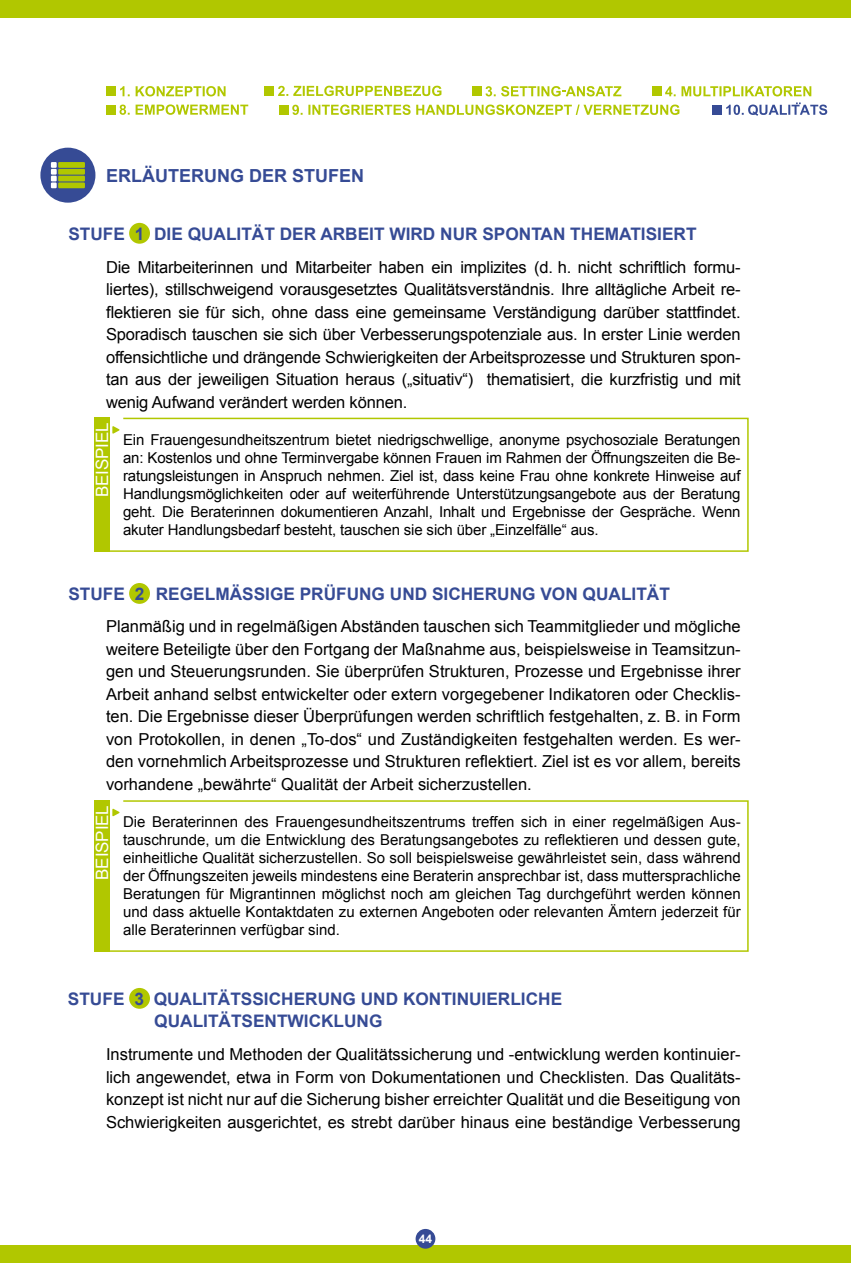
<style>
.page{position:relative;width:851px;height:1263px;background:#fff}
.page>*{position:absolute;margin:0;border:0;box-sizing:border-box;transform-origin:0 0}
.t1{font:700 18px "Arial";color:#364b95}
.t2{font:700 17.25px/22.5px "Arial";color:#364b95}
.t3{font:16.95px "Arial";letter-spacing:-.01em;color:#fff}
.t4{font:16.5px/22.5px "Arial";color:#000;text-align:justify}
.t5{font:15px/18px "Arial";letter-spacing:-.005em;color:#000;text-align:justify}
.t6{font:700 12px "Arial";color:#fff}
</style>
<div class="page">
<div style="left:0;top:0;width:850px;height:17px;background:#b1c700"></div>
<div style="left:0;top:1246px;width:850px;height:17px;background:#b1c700"></div>
<div style="left:129px;top:583px;width:21px;height:21px;background:#b1c700;border-radius:50%"></div>
<div style="left:129px;top:988px;width:21px;height:21px;background:#b1c700;border-radius:50%"></div>
<div style="left:129px;top:223px;width:21px;height:21px;background:#b1c700;border-radius:50%"></div>
<svg style="left:94px;top:417px;width:655px;height:135px"></svg>
<svg style="left:94px;top:800px;width:655px;height:152px"></svg>
<div style="left:40px;top:148px;width:55px;height:55px;background:#364b95;border-radius:50%"></div>
<div style="left:58px;top:162px;width:27px;height:6px;background:#b1c700"></div>
<div style="left:58px;top:169px;width:27px;height:6px;background:#b1c700"></div>
<div style="left:58px;top:176px;width:27px;height:5px;background:#b1c700"></div>
<svg style="left:51px;top:162px;width:6px;height:26px"></svg>
<div style="left:58px;top:182px;width:27px;height:6px;background:#b1c700"></div>
<svg style="left:120px;top:86px;width:105px;height:10px"></svg>
<div style="left:106px;top:86px;width:10px;height:10px;background:#b1c700"></div>
<svg style="left:119px;top:104px;width:129px;height:11px"></svg>
<div style="left:106px;top:105px;width:10px;height:9px;background:#b1c700"></div>
<svg style="left:278px;top:86px;width:163px;height:10px"></svg>
<div style="left:264px;top:86px;width:10px;height:10px;background:#b1c700"></div>
<svg style="left:292px;top:105px;width:387px;height:10px"></svg>
<div style="left:279px;top:105px;width:9px;height:9px;background:#b1c700"></div>
<svg style="left:726px;top:102px;width:102px;height:14px"></svg>
<div style="left:712px;top:105px;width:9px;height:9px;background:#364b95"></div>
<svg style="left:665px;top:86px;width:147px;height:10px"></svg>
<div style="left:652px;top:86px;width:9px;height:10px;background:#b1c700"></div>
<div style="left:472px;top:86px;width:9px;height:10px;background:#b1c700"></div>
<svg style="left:485px;top:86px;width:136px;height:10px"></svg>
<div style="left:415px;top:1229px;width:20px;height:20px;background:#364b95;border-radius:50%"></div>
<p class="t1" style="left:106px;top:164px;width:259px">ERLÄUTERUNG DER STUFEN</p>
<p class="t2" style="left:68px;top:223px;width:629px">STUFE 1 DIE QUALITÄT DER ARBEIT WIRD NUR SPONTAN THEMATISIERT</p>
<p class="t4" style="left:106px;top:256px;width:636px">Die Mitarbeiterinnen und Mitarbeiter haben ein implizites (d. h. nicht schriftlich formu&shy;liertes), stillschweigend vorausgesetztes Qualitätsverständnis. Ihre alltägliche Arbeit re&shy;flektieren sie für sich, ohne dass eine gemeinsame Verständigung darüber stattfindet.<br>Sporadisch tauschen sie sich über Verbesserungspotenziale aus. In erster Linie werden offensichtliche und drängende Schwierigkeiten der Arbeitsprozesse und Strukturen spon&shy;tan aus der jeweiligen Situation heraus („situativ“) thematisiert, die kurzfristig und mit wenig Aufwand verändert werden können.</p>
<p class="t5" style="left:123px;top:431px;width:619px">Ein Frauengesundheitszentrum bietet niedrigschwellige, anonyme psychosoziale Beratungen an: Kostenlos und ohne Terminvergabe können Frauen im Rahmen der Öffnungszeiten die Be&shy;ratungsleistungen in Anspruch nehmen. Ziel ist, dass keine Frau ohne konkrete Hinweise auf Handlungsmöglichkeiten oder auf weiterführende Unterstützungsangebote aus der Beratung geht. Die Beraterinnen dokumentieren Anzahl, Inhalt und Ergebnisse der Gespräche. Wenn akuter Handlungsbedarf besteht, tauschen sie sich über „Einzelfälle“ aus.</p>
<p class="t3" style="left:91px;top:497px;width:76px;rotate:-90deg">BEISPIEL</p>
<p class="t2" style="left:68px;top:583px;width:603px">STUFE 2 REGELMÄSSIGE PRÜFUNG UND SICHERUNG VON QUALITÄT</p>
<p class="t4" style="left:106px;top:615px;width:636px">Planmäßig und in regelmäßigen Abständen tauschen sich Teammitglieder und mögliche weitere Beteiligte über den Fortgang der Maßnahme aus, beispielsweise in Teamsitzun&shy;gen und Steuerungsrunden. Sie überprüfen Strukturen, Prozesse und Ergebnisse ihrer Arbeit anhand selbst entwickelter oder extern vorgegebener Indikatoren oder Checklis&shy;ten. Die Ergebnisse dieser Überprüfungen werden schriftlich festgehalten, z. B. in Form von Protokollen, in denen „To-dos“ und Zuständigkeiten festgehalten werden. Es wer&shy;den vornehmlich Arbeitsprozesse und Strukturen reflektiert. Ziel ist es vor allem, bereits vorhandene „bewährte“ Qualität der Arbeit sicherzustellen.</p>
<p class="t5" style="left:123px;top:813px;width:619px">Die Beraterinnen des Frauengesundheitszentrums treffen sich in einer regelmäßigen Aus&shy;tauschrunde, um die Entwicklung des Beratungsangebotes zu reflektieren und dessen gute, einheitliche Qualität sicherzustellen. So soll beispielsweise gewährleistet sein, dass während der Öffnungszeiten jeweils mindestens eine Beraterin ansprechbar ist, dass muttersprachliche Beratungen für Migrantinnen möglichst noch am gleichen Tag durchgeführt werden können und dass aktuelle Kontaktdaten zu externen Angeboten oder relevanten Ämtern jederzeit für alle Beraterinnen verfügbar sind.</p>
<p class="t3" style="left:91px;top:880px;width:76px;rotate:-90deg">BEISPIEL</p>
<p class="t2" style="left:154px;top:988px;width:409px;text-indent:-86px">STUFE 3 QUALITÄTSSICHERUNG UND KONTINUIERLICHE<br>QUALITÄTSENTWICKLUNG</p>
<p class="t4" style="left:106px;top:1043px;width:636px">Instrumente und Methoden der Qualitätssicherung und ‑entwicklung werden kontinuier&shy;lich angewendet, etwa in Form von Dokumentationen und Checklisten. Das Qualitäts&shy;konzept ist nicht nur auf die Sicherung bisher erreichter Qualität und die Beseitigung von Schwierigkeiten ausgerichtet, es strebt darüber hinaus eine beständige Verbesserung</p>
<p class="t6" style="left:419px;top:1231px;width:15px">44</p>
</div>
